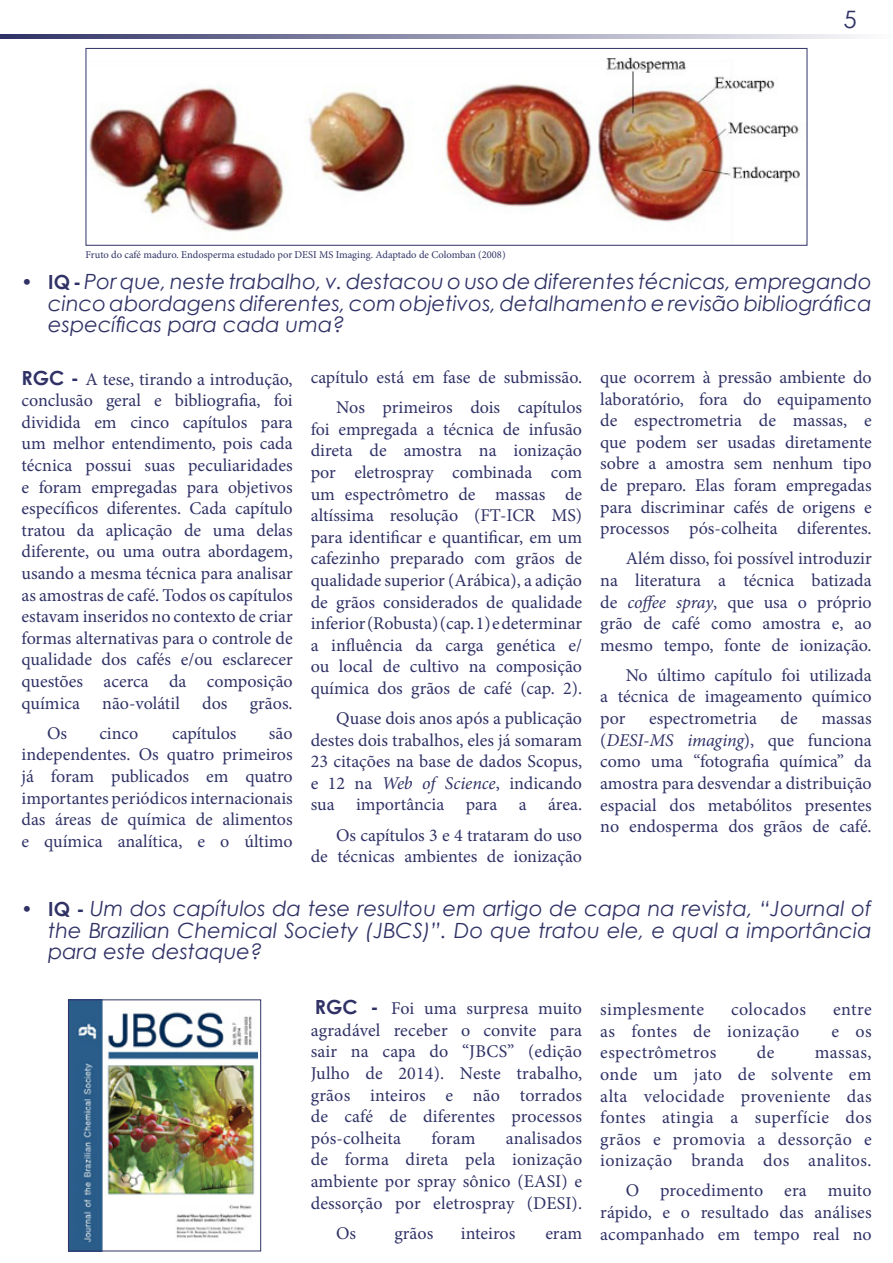
<style>
.page{position:relative;width:893px;height:1263px;background:#fff}
.page>*{position:absolute;margin:0;border:0;box-sizing:border-box;transform-origin:0 0}
.t1{font:24px "Century Gothic";color:#303266}
.t2{font:italic 21px/21.6px "Century Gothic";color:#303266;text-align:justify}
.t3{font:18px/21.6px "Minion Pro";color:#303266;text-align:justify}
.t4{font:18px "Minion Pro";letter-spacing:.025em;color:#303266}
.t5{font:10.5px "Minion Pro";color:#303266}
.s1{font-weight:700;font-style:normal;font-size:19.5px}
.s2{font-family:"Century Gothic";font-weight:700;font-size:19.5px}
.s3{font-style:italic}
</style>
<div class="page">
<svg style="left:0;top:34px;width:856px;height:5px"></svg>
<img style="left:69px;top:1001px;width:189px;height:251px">
<div style="left:68px;top:999px;width:193px;height:252px;border:1px solid #303266"></div>
<img style="left:89px;top:56px;width:711px;height:176px">
<div style="left:86px;top:48px;width:721px;height:198px;border:1px solid #303266"></div>
<p class="t5" style="left:86px;top:247px;width:422px">Fruto do café maduro. Endosperma estudado por DESI MS Imaging. Adaptado de Colomban (2008)</p>
<h1 class="t1" style="left:844px;top:3px;width:15px">5</h1>
<p class="t2" style="left:48px;top:270px;width:825px;text-indent:-27px"><span class="s1">• IQ -</span>Por que, neste trabalho, v. destacou o uso de diferentes técnicas, empregando cinco abordagens diferentes, com objetivos, detalhamento e revisão bibliográfica específicas para cada uma?</p>
<p class="t3" style="left:22px;top:368px;width:273px"><span class="s2">RGC -</span> A tese, tirando a introdução, conclusão geral e bibliografia, foi dividida em cinco capítulos para um melhor entendimento, pois cada técnica possui suas peculiaridades e foram empregadas para objetivos específicos diferentes. Cada capítulo tratou da aplicação de uma delas diferente, ou uma outra abordagem, usando a mesma técnica para analisar as amostras de café. Todos os capítulos estavam inseridos no contexto de criar formas alternativas para o controle de qualidade dos cafés e/ou esclarecer questões acerca da composição química não-volátil dos grãos.</p>
<p class="t3" style="left:47px;top:722px;width:21px">Os</p>
<p class="t3" style="left:99px;top:722px;width:41px">cinco</p>
<p class="t3" style="left:172px;top:722px;width:66px">capítulos</p>
<p class="t3" style="left:600px;top:367px;width:273px">que ocorrem à pressão ambiente do laboratório, fora do equipamento de espectrometria de massas, e que podem ser usadas diretamente sobre a amostra sem nenhum tipo de preparo. Elas foram empregadas para discriminar cafés de origens e processos pós-colheita diferentes.</p>
<p class="t3" style="left:600px;top:548px;width:273px;text-indent:26px">Além disso, foi possível introduzir na literatura a técnica batizada de <span class="s3">coffee spray</span>, que usa o próprio grão de café como amostra e, ao mesmo tempo, fonte de ionização.</p>
<p class="t3" style="left:600px;top:664px;width:273px;text-indent:26px">No último capítulo foi utilizada a técnica de imageamento químico por</p>
<p class="t3" style="left:311px;top:362px;width:273px;line-height:30.2px;text-align:right">capítulo está em fase de submissão.<br>Nos primeiros dois capítulos</p>
<p class="t3" style="left:311px;top:418px;width:273px">foi empregada a técnica de infusão direta de amostra na ionização por eletrospray combinada com um espectrômetro de massas de altíssima resolução (FT-ICR MS) para identificar e quantificar, em um cafezinho preparado com grãos de qualidade superior (Arábica), a adição de grãos considerados de qualidade inferior (Robusta) (cap. 1) e determinar a influência da carga genética e/ ou local de cultivo na composição química dos grãos de café (cap. 2).</p>
<p class="t3" style="left:311px;top:708px;width:273px;text-indent:26px">Quase dois anos após a publicação destes dois trabalhos, eles já somaram 23 citações na base de dados Scopus, e 12 na <span class="s3">Web of Science</span>, indicando sua importância para a área.</p>
<p class="t3" style="left:311px;top:824px;width:273px;text-align:right">Os capítulos 3 e 4 trataram do uso<br>de técnicas ambientes de ionização</p>
<p class="t3" style="left:649px;top:708px;width:109px">espectrometria</p>
<p class="t3" style="left:781px;top:708px;width:19px">de</p>
<p class="t3" style="left:600px;top:708px;width:273px;text-indent:221px">massas (<span class="s3">DESI-MS imaging</span>), que funciona como uma “fotografia química” da amostra para desvendar a distribuição espacial dos metabólitos presentes no endosperma dos grãos de café.</p>
<p class="t3" style="left:22px;top:722px;width:273px;text-indent:247px">são independentes. Os quatro primeiros já foram publicados em quatro importantes periódicos internacionais das áreas de química de alimentos e química analítica, e o último</p>
<p class="t2" style="left:48px;top:897px;width:825px;text-indent:-27px"><span class="s1">• IQ -</span> Um dos capítulos da tese resultou em artigo de capa na revista, “Journal of the Brazilian Chemical Society (JBCS)”. Do que tratou ele, e qual a importância para este destaque?</p>
<p class="t3" style="left:311px;top:998px;width:273px"><span class="s2">RGC -</span> Foi uma surpresa muito agradável receber o convite para sair na capa do “JBCS” (edição Julho de 2014). Neste trabalho, grãos inteiros e não torrados de café de diferentes processos pós-colheita</p>
<p class="t4" style="left:600px;top:997px;width:105px">simplesmente</p>
<p class="t4" style="left:731px;top:997px;width:77px">colocados</p>
<p class="t3" style="left:833px;top:999px;width:40px">entre</p>
<p class="t4" style="left:600px;top:1019px;width:201px">as fontes de ionização</p>
<p class="t3" style="left:831px;top:1020px;width:42px">e os</p>
<p class="t4" style="left:600px;top:1040px;width:118px">espectrômetros</p>
<p class="t3" style="left:757px;top:1042px;width:19px">de</p>
<p class="t3" style="left:600px;top:1042px;width:273px;text-indent:214px">massas, onde um jato de solvente em alta velocidade proveniente das fontes atingia a superfície dos grãos e promovia a dessorção e ionização branda dos analitos.</p>
<p class="t3" style="left:600px;top:1180px;width:273px;text-indent:26px">O procedimento era muito rápido, e o resultado das análises acompanhado em tempo real no</p>
<p class="t3" style="left:311px;top:1127px;width:273px;text-indent:195px">analisados de forma direta pela ionização ambiente por spray sônico (EASI) e dessorção por eletrospray (DESI).</p>
<p class="t3" style="left:336px;top:1222px;width:21px">Os</p>
<p class="t3" style="left:394px;top:1222px;width:40px">grãos</p>
<p class="t3" style="left:461px;top:1222px;width:56px">inteiros</p>
<p class="t3" style="left:545px;top:1222px;width:38px">eram</p>
<p class="t3" style="left:431px;top:1127px;width:46px">foram</p>
</div>
